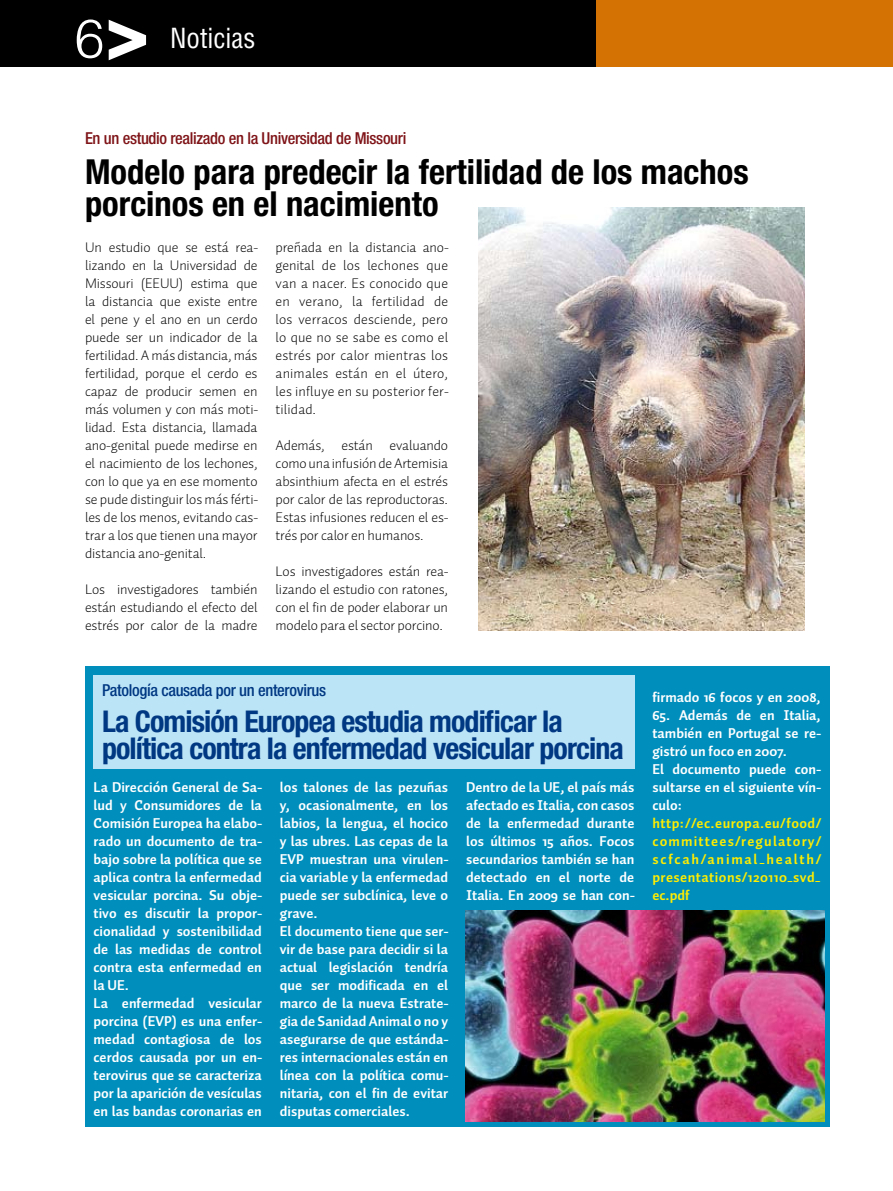
<style>
.page{position:relative;width:893px;height:1191px;background:#fff}
.page>*{position:absolute;margin:0;border:0;box-sizing:border-box;transform-origin:0 0}
.t1{font:700 86.55px "Helvetica";color:#fff}
.t2{font:300 54px "Helvetica";color:#fff}
.t3{font:700 condensed 34.5px/31.5px "Helvetica Neue LT Std";color:#000}
.t4{font:700 condensed 30px/27px "Helvetica Neue LT Std";letter-spacing:-.03em;color:#003882}
.t5{font:condensed 27px "Helvetica";color:#fff}
.t6{font:500 condensed 16.5px "Helvetica Neue LT Std";letter-spacing:-.02em;color:#7f1418}
.t7{font:500 condensed 16.5px "Helvetica Neue LT Std";letter-spacing:-.02em;color:#003882}
.t8{font:700 14.25px/18px "Auto 1";color:#fff}
.t9{font:300 14.25px/18px "Auto 1";letter-spacing:-.01em;color:#000;text-align:justify}
.t10{font:700 14.25px/18px "Auto 1";letter-spacing:.03em;color:#ffed00;text-align:justify}
</style>
<div class="page">
<div style="left:0;top:0;width:601px;height:66px;background:#000"></div>
<div style="left:597px;top:0;width:296px;height:66px;background:#d47204"></div>
<div style="left:85px;top:666px;width:744px;height:461px;background:#008fbd"></div>
<div style="left:94px;top:675px;width:541px;height:94px;background:#bce4f7"></div>
<img style="left:478px;top:207px;width:327px;height:423px">
<img style="left:466px;top:910px;width:359px;height:211px">
<h2 class="t2" style="left:75px;top:5px;width:32px">6</h2>
<h1 class="t1" style="left:184px;top:14px;width:52px;rotate:90deg">^</h1>
<h3 class="t5" style="left:170px;top:21px;width:87px">Noticias</h3>
<p class="t6" style="left:85px;top:128px;width:323px">En un estudio realizado en la Universidad de Missouri</p>
<h3 class="t3" style="left:85px;top:156px;width:665px">Modelo para predecir la fertilidad de los machos porcinos en el nacimiento</h3>
<p class="t9" style="left:85px;top:238px;width:175px">Un estudio que se está rea&shy;lizando en la Universidad de Missouri (EEUU) estima que la distancia que existe entre el pene y el ano en un cerdo puede ser un indicador de la fertilidad. A más distancia, más fertilidad, porque el cerdo es capaz de producir semen en más volumen y con más moti&shy;lidad. Esta distancia, llamada ano-genital puede medirse en el nacimiento de los lechones, con lo que ya en ese momento se pude distinguir los más férti&shy;les de los menos, evitando cas&shy;trar a los que tienen una mayor distancia ano-genital.</p>
<p class="t9" style="left:85px;top:580px;width:174px">Los investigadores también están estudiando el efecto del estrés por calor de la madre</p>
<p class="t9" style="left:276px;top:238px;width:175px">preñada en la distancia ano&shy;genital de los lechones que van a nacer. Es conocido que en verano, la fertilidad de los verracos desciende, pero lo que no se sabe es como el estrés por calor mientras los animales están en el útero, les influye en su posterior fer&shy;tilidad.</p>
<p class="t9" style="left:276px;top:436px;width:175px">Además, están evaluando como una infusión de Artemisia absinthium afecta en el estrés por calor de las reproductoras.<br>Estas infusiones reducen el es&shy;trés por calor en humanos.</p>
<p class="t9" style="left:276px;top:562px;width:175px">Los investigadores están rea&shy;lizando el estudio con ratones, con el fin de poder elaborar un modelo para el sector porcino.</p>
<p class="t7" style="left:102px;top:680px;width:226px">Patología causada por un enterovirus</p>
<h3 class="t4" style="left:102px;top:707px;width:523px">La Comisión Europea estudia modificar la política contra la enfermedad vesicular porcina</h3>
<p class="t8" style="left:94px;top:778px;width:170px">La Dirección General de Sa&shy;lud y Consumidores de la<br>Comisión Europea ha elabo&shy;rado un documento de tra&shy;bajo sobre la política que se aplica contra la enfermedad vesicular porcina. Su obje&shy;tivo es discutir la propor&shy;cionalidad y sostenibilidad de las medidas de control contra esta enfermedad en la UE.<br>La enfermedad vesicular porcina (EVP) es una enfer&shy;medad contagiosa de los cerdos causada por un en&shy;terovirus que se caracteriza por la aparición de vesículas en las bandas coronarias en</p>
<p class="t8" style="left:280px;top:778px;width:170px">los talones de las pezuñas y, ocasionalmente, en los labios, la lengua, el hocico y las ubres. Las cepas de la<br>EVP muestran una virulen&shy;cia variable y la enfermedad puede ser subclínica, leve o grave.<br>El documento tiene que ser&shy;vir de base para decidir si la actual legislación tendría que ser modificada en el marco de la nueva Estrate&shy;gia de Sanidad Animal o no y asegurarse de que estánda&shy;res internacionales están en línea con la política comu&shy;nitaria, con el fin de evitar disputas comerciales.</p>
<p class="t8" style="left:466px;top:778px;width:170px;text-align:justify">Dentro de la UE, el país más afectado es Italia, con casos de la enfermedad durante los últimos 15 años. Focos secundarios también se han detectado en el norte de Italia. En 2009 se han con-</p>
<p class="t8" style="left:652px;top:688px;width:170px">firmado 16 focos y en 2008,</p>
<p class="t8" style="left:652px;top:706px;width:171px">65. Además de en Italia, también en Portugal se re&shy;gistró un foco en 2007.<br>El documento puede con&shy;sultarse en el siguiente vín&shy;culo:</p>
<p class="t10" style="left:652px;top:814px;width:171px">http://ec.europa.eu/food/ committees/regulatory/ scfcah/animal_health/ presentations/120110_svd_ ec.pdf</p>
</div>
